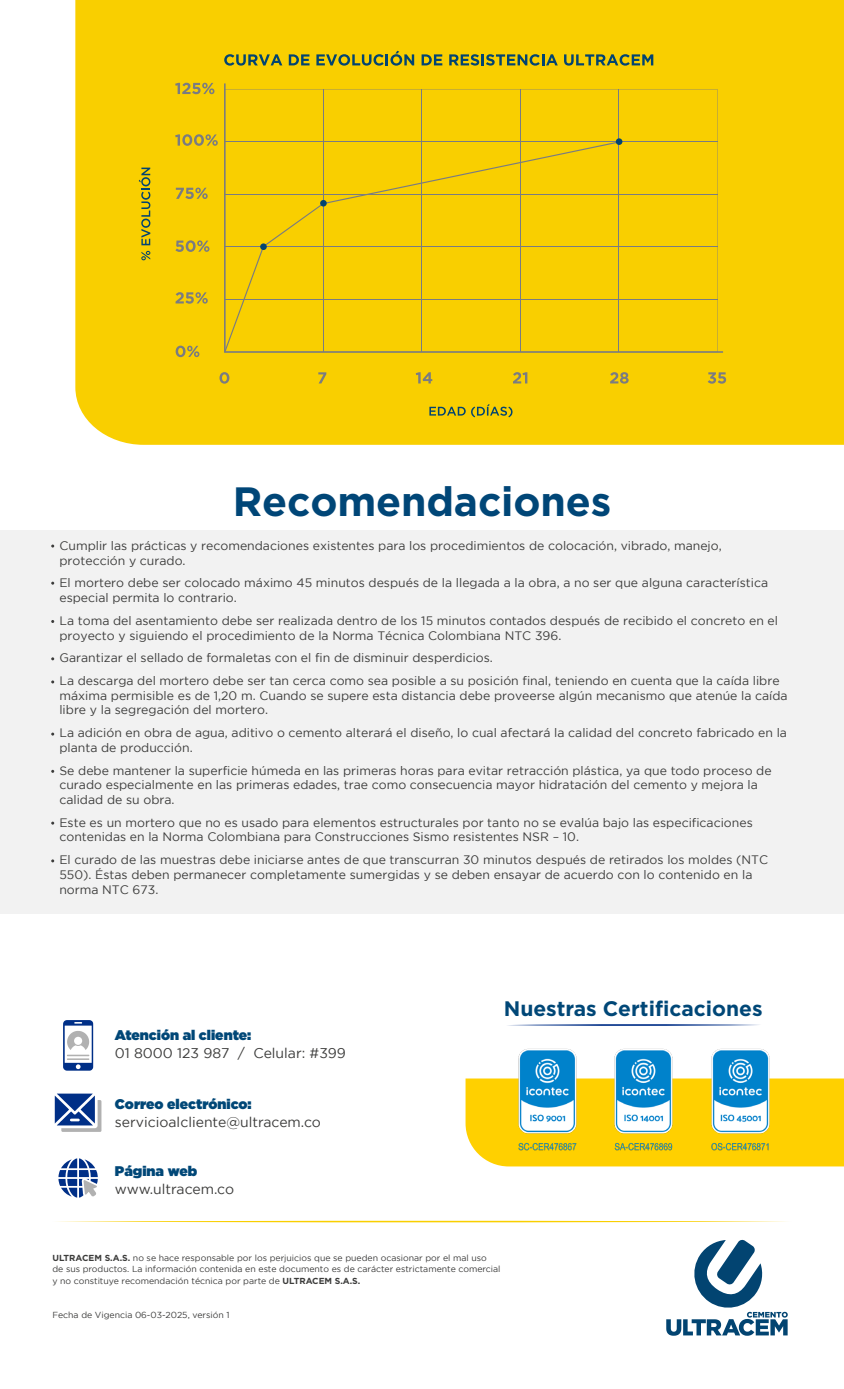
<style>
.page{position:relative;width:844px;height:1389px;background:#fff}
.page>*{position:absolute;margin:0;border:0;box-sizing:border-box;transform-origin:0 0}
.t1{font:700 40.95px "Gotham";letter-spacing:-.005em;color:#004677}
.t2{font:700 21px "Gotham";color:#004777}
.t3{font:14px "Gotham";color:#3c3c3b}
.t4{font:900 14px "Gotham";color:#004777}
.t5{font:12.25px/14.7px "Gotham";color:#3c3c3b}
.t6{font:8.75px/11.4px "Gotham";color:#3c3c3b}
.s1{font-weight:700}
</style>
<div class="page">
<div style="left:0;top:531px;width:843px;height:383px;background:#f2f2f2"></div>
<svg style="left:666px;top:1239px;width:121px;height:97px"></svg>
<svg style="left:58px;top:1220px;width:728px;height:3px"></svg>
<div style="left:75px;top:0;width:768px;height:445px;background:#f9cf00"></div>
<div style="left:224px;top:83px;width:498px;height:270px;background:#f9cf00"></div>
<div style="left:320px;top:200px;width:6px;height:7px;background:#024471;border-radius:50%"></div>
<div style="left:615px;top:138px;width:7px;height:7px;background:#024471;border-radius:50%"></div>
<div style="left:260px;top:243px;width:7px;height:7px;background:#024471;border-radius:50%"></div>
<svg style="left:224px;top:54px;width:58px;height:12px"></svg>
<svg style="left:289px;top:54px;width:20px;height:11px"></svg>
<svg style="left:316px;top:51px;width:98px;height:15px"></svg>
<svg style="left:421px;top:54px;width:21px;height:11px"></svg>
<svg style="left:449px;top:54px;width:108px;height:12px"></svg>
<svg style="left:564px;top:54px;width:89px;height:12px"></svg>
<svg style="left:175px;top:83px;width:39px;height:11px"></svg>
<svg style="left:175px;top:134px;width:43px;height:12px"></svg>
<svg style="left:176px;top:188px;width:32px;height:11px"></svg>
<svg style="left:175px;top:240px;width:34px;height:12px"></svg>
<svg style="left:175px;top:292px;width:33px;height:12px"></svg>
<svg style="left:175px;top:346px;width:24px;height:11px"></svg>
<svg style="left:219px;top:372px;width:10px;height:12px"></svg>
<svg style="left:318px;top:372px;width:8px;height:11px"></svg>
<svg style="left:415px;top:372px;width:17px;height:11px"></svg>
<svg style="left:513px;top:372px;width:14px;height:11px"></svg>
<svg style="left:610px;top:372px;width:18px;height:12px"></svg>
<svg style="left:707px;top:372px;width:19px;height:12px"></svg>
<svg style="left:429px;top:407px;width:36px;height:9px"></svg>
<svg style="left:471px;top:404px;width:41px;height:13px"></svg>
<svg style="left:141px;top:251px;width:9px;height:9px"></svg>
<svg style="left:139px;top:168px;width:11px;height:77px"></svg>
<svg style="left:508px;top:1024px;width:252px;height:2px"></svg>
<svg style="left:63px;top:1020px;width:30px;height:51px"></svg>
<svg style="left:55px;top:1094px;width:46px;height:38px"></svg>
<svg style="left:58px;top:1158px;width:40px;height:40px"></svg>
<div style="left:465px;top:1078px;width:378px;height:88px;background:#ffd000"></div>
<img style="left:508px;top:1048px;width:78px;height:106px">
<img style="left:604px;top:1048px;width:78px;height:104px">
<img style="left:701px;top:1048px;width:77px;height:104px">
<h1 class="t1" style="left:233px;top:478px;width:380px">Recomendaciones</h1>
<p class="t5" style="left:59px;top:538px;width:663px">Cumplir las prácticas y recomendaciones existentes para los procedimientos de colocación, vibrado, manejo, protección y curado.</p>
<p class="t5" style="left:59px;top:575px;width:710px">El mortero debe ser colocado máximo 45 minutos después de la llegada a la obra, a no ser que alguna característica especial permita lo contrario.</p>
<p class="t5" style="left:59px;top:613px;width:720px">La toma del asentamiento debe ser realizada dentro de los 15 minutos contados después de recibido el concreto en el proyecto y siguiendo el procedimiento de la Norma Técnica Colombiana NTC 396.</p>
<p class="t5" style="left:59px;top:646px;width:721px;line-height:22.8px">Garantizar el sellado de formaletas con el fin de disminuir desperdicios.<br>La descarga del mortero debe ser tan cerca como sea posible a su posición final, teniendo en cuenta que la caída libre</p>
<p class="t5" style="left:59px;top:688px;width:729px">máxima permisible es de 1,20 m. Cuando se supere esta distancia debe proveerse algún mecanismo que atenúe la caída libre y la segregación del mortero.</p>
<p class="t5" style="left:59px;top:725px;width:729px">La adición en obra de agua, aditivo o cemento alterará el diseño, lo cual afectará la calidad del concreto fabricado en la planta de producción.</p>
<p class="t5" style="left:59px;top:763px;width:713px">Se debe mantener la superficie húmeda en las primeras horas para evitar retracción plástica, ya que todo proceso de curado especialmente en las primeras edades, trae como consecuencia mayor hidratación del cemento y mejora la calidad de su obra.</p>
<p class="t5" style="left:59px;top:815px;width:694px">Este es un mortero que no es usado para elementos estructurales por tanto no se evalúa bajo las especificaciones contenidas en la Norma Colombiana para Construcciones Sismo resistentes NSR – 10.</p>
<p class="t5" style="left:59px;top:852px;width:710px">El curado de las muestras debe iniciarse antes de que transcurran 30 minutos después de retirados los moldes (NTC<br>550). Éstas deben permanecer completamente sumergidas y se deben ensayar de acuerdo con lo contenido en la norma NTC 673.</p>
<p class="t4" style="left:115px;top:1025px;width:138px">Atención al cliente:</p>
<p class="t3" style="left:115px;top:1045px;width:232px">01 8000 123 987 / Celular: #399</p>
<p class="t4" style="left:115px;top:1094px;width:138px">Correo electrónico:</p>
<p class="t3" style="left:115px;top:1115px;width:207px">servicioalcliente@ultracem.co</p>
<p class="t4" style="left:115px;top:1161px;width:84px">Página web</p>
<p class="t3" style="left:115px;top:1181px;width:121px">www.ultracem.co</p>
<h2 class="t2" style="left:503px;top:997px;width:260px">Nuestras Certificaciones</h2>
<p class="t6" style="left:52px;top:1252px;width:449px"><span class="s1">ULTRACEM S.A.S.</span> no se hace responsable por los perjuicios que se pueden ocasionar por el mal uso<br>de sus productos. La información contenida en este documento es de carácter estrictamente comercial y no constituye recomendación técnica por parte de <span class="s1">ULTRACEM S.A.S.</span></p>
<p class="t6" style="left:52px;top:1309px;width:178px">Fecha de Vigencia 06-03-2025, versión 1</p>
</div>
